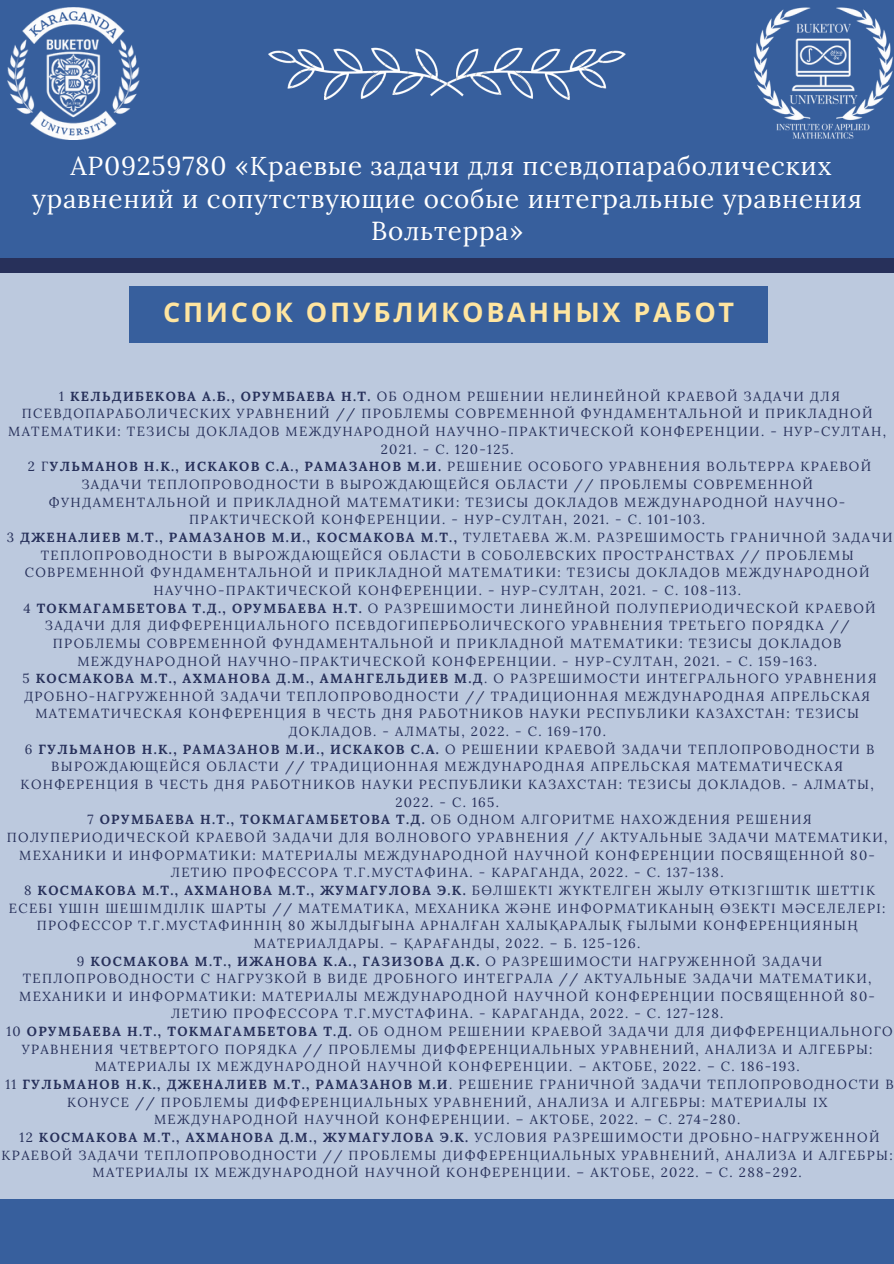
<style>
.page{position:relative;width:894px;height:1264px;background:#fff}
.page>*{position:absolute;margin:0;border:0;box-sizing:border-box;transform-origin:0 0}
.t1{font:700 27px "Noto Sans";letter-spacing:.1em;color:#ffe5a0}
.t2{font:25.95px/32.7px "Lora";letter-spacing:.03em;color:#fff;text-align:center}
.t3{font:13.2px/17.7px "Lora";letter-spacing:.1em;color:#27305a;text-align:center}
.s1{font-weight:700}
</style>
<div class="page">
<div style="left:0;top:0;width:893px;height:1263px;background:#375f9d"></div>
<div style="left:0;top:267px;width:893px;height:931px;background:#bcc9de"></div>
<div style="left:128px;top:287px;width:639px;height:55px;background:#375f9d"></div>
<div style="left:0;top:258px;width:893px;height:14px;background:#27305a"></div>
<img style="left:7px;top:8px;width:132px;height:131px">
<img style="left:753px;top:7px;width:140px;height:132px">
<img style="left:268px;top:47px;width:357px;height:52px">
<h2 class="t2" style="left:32px;top:149px;width:831px">АР09259780 «Краевые задачи для псевдопараболических уравнений и сопутствующие особые интегральные уравнения<br>Вольтерра»</h2>
<h1 class="t1" style="left:163px;top:293px;width:572px">СПИСОК ОПУБЛИКОВАННЫХ РАБОТ</h1>
<p class="t3" style="left:2px;top:387px;width:893px">1 <span class="s1">КЕЛЬДИБЕКОВА А.Б., ОРУМБАЕВА Н.Т.</span> ОБ ОДНОМ РЕШЕНИИ НЕЛИНЕЙНОЙ КРАЕВОЙ ЗАДАЧИ ДЛЯ ПСЕВДОПАРАБОЛИЧЕСКИХ УРАВНЕНИЙ // ПРОБЛЕМЫ СОВРЕМЕННОЙ ФУНДАМЕНТАЛЬНОЙ И ПРИКЛАДНОЙ МАТЕМАТИКИ: ТЕЗИСЫ ДОКЛАДОВ МЕЖДУНАРОДНОЙ НАУЧНО-ПРАКТИЧЕСКОЙ КОНФЕРЕНЦИИ. - НУР-СУЛТАН, 2021. - С. 120-125.<br>2 Г<span class="s1">УЛЬМАНОВ Н.К., ИСКАКОВ С.А., РАМАЗАНОВ М.И.</span> РЕШЕНИЕ ОСОБОГО УРАВНЕНИЯ ВОЛЬТЕРРА КРАЕВОЙ ЗАДАЧИ ТЕПЛОПРОВОДНОСТИ В ВЫРОЖДАЮЩЕЙСЯ ОБЛАСТИ // ПРОБЛЕМЫ СОВРЕМЕННОЙ ФУНДАМЕНТАЛЬНОЙ И ПРИКЛАДНОЙ МАТЕМАТИКИ: ТЕЗИСЫ ДОКЛАДОВ МЕЖДУНАРОДНОЙ НАУЧНО-ПРАКТИЧЕСКОЙ КОНФЕРЕНЦИИ. - НУР-СУЛТАН, 2021. - С. 101-103.<br>3 <span class="s1">ДЖЕНАЛИЕВ М.Т., РАМАЗАНОВ М.И., КОСМАКОВА М.Т.,</span> ТУЛЕТАЕВА Ж.М. РАЗРЕШИМОСТЬ ГРАНИЧНОЙ ЗАДАЧИ ТЕПЛОПРОВОДНОСТИ В ВЫРОЖДАЮЩЕЙСЯ ОБЛАСТИ В СОБОЛЕВСКИХ ПРОСТРАНСТВАХ // ПРОБЛЕМЫ СОВРЕМЕННОЙ ФУНДАМЕНТАЛЬНОЙ И ПРИКЛАДНОЙ МАТЕМАТИКИ: ТЕЗИСЫ ДОКЛАДОВ МЕЖДУНАРОДНОЙ НАУЧНО-ПРАКТИЧЕСКОЙ КОНФЕРЕНЦИИ. - НУР-СУЛТАН, 2021. - С. 108-113.<br>4 <span class="s1">ТОКМАГАМБЕТОВА Т.Д., ОРУМБАЕВА Н.Т.</span> О РАЗРЕШИМОСТИ ЛИНЕЙНОЙ ПОЛУПЕРИОДИЧЕСКОЙ КРАЕВОЙ ЗАДАЧИ ДЛЯ ДИФФЕРЕНЦИАЛЬНОГО ПСЕВДОГИПЕРБОЛИЧЕСКОГО УРАВНЕНИЯ ТРЕТЬЕГО ПОРЯДКА // ПРОБЛЕМЫ СОВРЕМЕННОЙ ФУНДАМЕНТАЛЬНОЙ И ПРИКЛАДНОЙ МАТЕМАТИКИ: ТЕЗИСЫ ДОКЛАДОВ МЕЖДУНАРОДНОЙ НАУЧНО-ПРАКТИЧЕСКОЙ КОНФЕРЕНЦИИ. - НУР-СУЛТАН, 2021. - С. 159-163.<br>5 <span class="s1">КОСМАКОВА М.Т., АХМАНОВА Д.М., АМАНГЕЛЬДИЕВ М.Д</span>. О РАЗРЕШИМОСТИ ИНТЕГРАЛЬНОГО УРАВНЕНИЯ ДРОБНО-НАГРУЖЕННОЙ ЗАДАЧИ ТЕПЛОПРОВОДНОСТИ // ТРАДИЦИОННАЯ МЕЖДУНАРОДНАЯ АПРЕЛЬСКАЯ МАТЕМАТИЧЕСКАЯ КОНФЕРЕНЦИЯ В ЧЕСТЬ ДНЯ РАБОТНИКОВ НАУКИ РЕСПУБЛИКИ КАЗАХСТАН: ТЕЗИСЫ ДОКЛАДОВ. - АЛМАТЫ, 2022. - С. 169-170.<br>6 <span class="s1">ГУЛЬМАНОВ Н.К., РАМАЗАНОВ М.И., ИСКАКОВ С.А.</span> О РЕШЕНИИ КРАЕВОЙ ЗАДАЧИ ТЕПЛОПРОВОДНОСТИ В ВЫРОЖДАЮЩЕЙСЯ ОБЛАСТИ // ТРАДИЦИОННАЯ МЕЖДУНАРОДНАЯ АПРЕЛЬСКАЯ МАТЕМАТИЧЕСКАЯ КОНФЕРЕНЦИЯ В ЧЕСТЬ ДНЯ РАБОТНИКОВ НАУКИ РЕСПУБЛИКИ КАЗАХСТАН: ТЕЗИСЫ ДОКЛАДОВ. - АЛМАТЫ, 2022. - С. 165.<br>7 <span class="s1">ОРУМБАЕВА Н.Т., ТОКМАГАМБЕТОВА Т.Д.</span> ОБ ОДНОМ АЛГОРИТМЕ НАХОЖДЕНИЯ РЕШЕНИЯ ПОЛУПЕРИОДИЧЕСКОЙ КРАЕВОЙ ЗАДАЧИ ДЛЯ ВОЛНОВОГО УРАВНЕНИЯ // АКТУАЛЬНЫЕ ЗАДАЧИ МАТЕМАТИКИ, МЕХАНИКИ И ИНФОРМАТИКИ: МАТЕРИАЛЫ МЕЖДУНАРОДНОЙ НАУЧНОЙ КОНФЕРЕНЦИИ ПОСВЯЩЕННОЙ 80- ЛЕТИЮ ПРОФЕССОРА Т.Г.МУСТАФИНА. - КАРАГАНДА, 2022. - С. 137-138.<br>8 <span class="s1">КОСМАКОВА М.Т., АХМАНОВА М.Т., ЖУМАГУЛОВА Э.К.</span> БӨЛШЕКТІ ЖҮКТЕЛГЕН ЖЫЛУ ӨТКІЗГІШТІК ШЕТТІК ЕСЕБІ ҮШІН ШЕШІМДІЛІК ШАРТЫ // МАТЕМАТИКА, МЕХАНИКА ЖӘНЕ ИНФОРМАТИКАНЫҢ ӨЗЕКТІ МӘСЕЛЕЛЕРІ:<br>ПРОФЕССОР Т.Г.МУСТАФИННІҢ 80 ЖЫЛДЫҒЫНА АРНАЛҒАН ХАЛЫҚАРАЛЫҚ ҒЫЛЫМИ КОНФЕРЕНЦИЯНЫҢ МАТЕРИАЛДАРЫ. – ҚАРАҒАНДЫ, 2022. – Б. 125-126.<br>9 <span class="s1">КОСМАКОВА М.Т., ИЖАНОВА К.А., ГАЗИЗОВА Д.К.</span> О РАЗРЕШИМОСТИ НАГРУЖЕННОЙ ЗАДАЧИ ТЕПЛОПРОВОДНОСТИ С НАГРУЗКОЙ В ВИДЕ ДРОБНОГО ИНТЕГРАЛА // АКТУАЛЬНЫЕ ЗАДАЧИ МАТЕМАТИКИ, МЕХАНИКИ И ИНФОРМАТИКИ: МАТЕРИАЛЫ МЕЖДУНАРОДНОЙ НАУЧНОЙ КОНФЕРЕНЦИИ ПОСВЯЩЕННОЙ 80- ЛЕТИЮ ПРОФЕССОРА Т.Г.МУСТАФИНА. - КАРАГАНДА, 2022. - С. 127-128.<br>10 <span class="s1">ОРУМБАЕВА Н.Т., ТОКМАГАМБЕТОВА Т.Д.</span> ОБ ОДНОМ РЕШЕНИИ КРАЕВОЙ ЗАДАЧИ ДЛЯ ДИФФЕРЕНЦИАЛЬНОГО УРАВНЕНИЯ ЧЕТВЕРТОГО ПОРЯДКА // ПРОБЛЕМЫ ДИФФЕРЕНЦИАЛЬНЫХ УРАВНЕНИЙ, АНАЛИЗА И АЛГЕБРЫ:<br>МАТЕРИАЛЫ IX МЕЖДУНАРОДНОЙ НАУЧНОЙ КОНФЕРЕНЦИИ. – АКТОБЕ, 2022. – С. 186-193.<br>11 <span class="s1">ГУЛЬМАНОВ Н.К., ДЖЕНАЛИЕВ М.Т., РАМАЗАНОВ М.И</span>. РЕШЕНИЕ ГРАНИЧНОЙ ЗАДАЧИ ТЕПЛОПРОВОДНОСТИ В КОНУСЕ // ПРОБЛЕМЫ ДИФФЕРЕНЦИАЛЬНЫХ УРАВНЕНИЙ, АНАЛИЗА И АЛГЕБРЫ: МАТЕРИАЛЫ IX МЕЖДУНАРОДНОЙ НАУЧНОЙ КОНФЕРЕНЦИИ. – АКТОБЕ, 2022. – С. 274-280.<br>12 <span class="s1">КОСМАКОВА М.Т., АХМАНОВА Д.М., ЖУМАГУЛОВА Э.К.</span> УСЛОВИЯ РАЗРЕШИМОСТИ ДРОБНО-НАГРУЖЕННОЙ КРАЕВОЙ ЗАДАЧИ ТЕПЛОПРОВОДНОСТИ // ПРОБЛЕМЫ ДИФФЕРЕНЦИАЛЬНЫХ УРАВНЕНИЙ, АНАЛИЗА И АЛГЕБРЫ:<br>МАТЕРИАЛЫ IX МЕЖДУНАРОДНОЙ НАУЧНОЙ КОНФЕРЕНЦИИ. – АКТОБЕ, 2022. – С. 288-292.</p>
</div>
